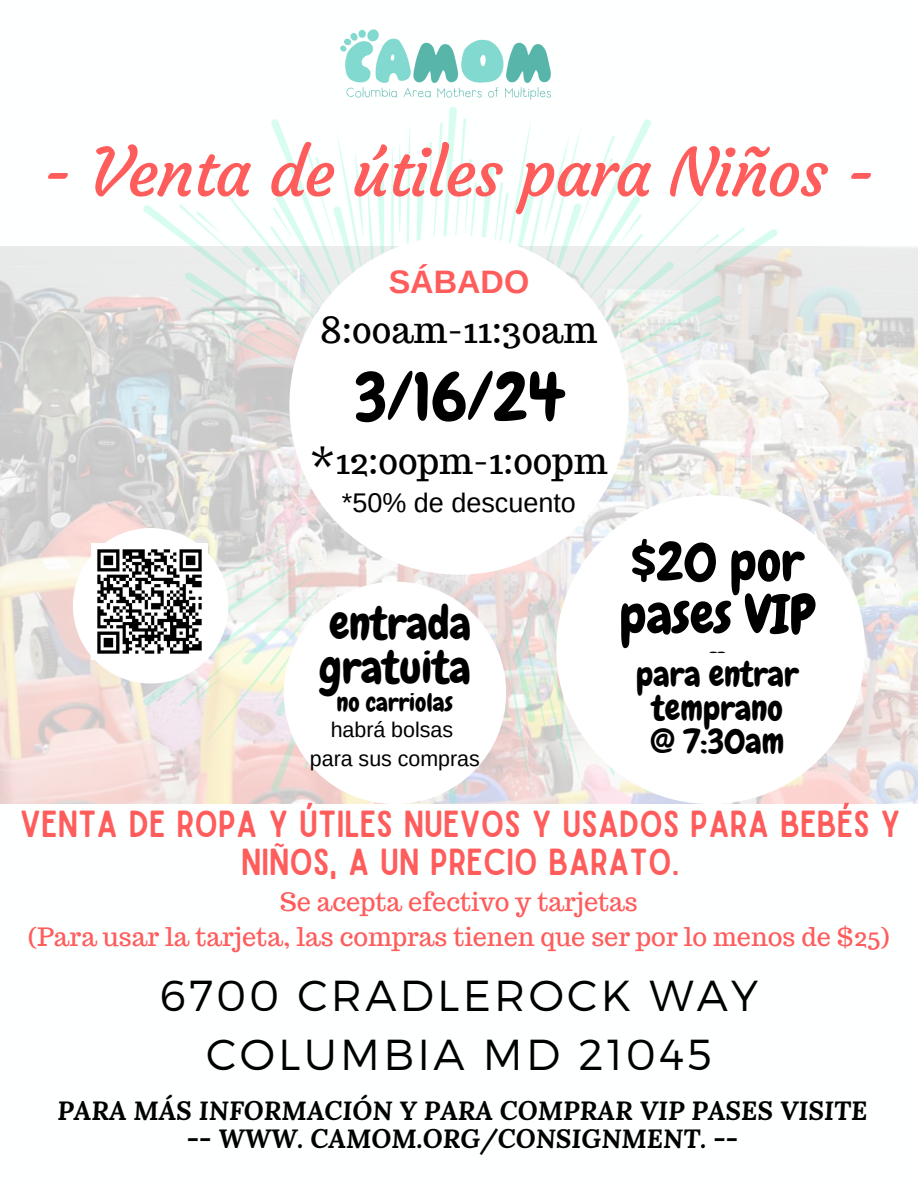
<style>
.page{position:relative;width:918px;height:1188px;background:#fff}
.page>*{position:absolute;margin:0;border:0;box-sizing:border-box;transform-origin:0 0}
.t1{font:67.95px "Chewy";color:#000}
.t2{font:66px "Courgette";letter-spacing:-.02em;color:#ff5c5c}
.t3{font:54px "Chewy";color:#000}
.t4{font:45.3px/43.8px "Chewy";color:#000}
.t5{font:300 43.35px "Montserrat";letter-spacing:.075em;color:#000}
.t6{font:36px/38.2px "Sailors";color:#ff5c5c;text-align:center}
.t7{font:36px "Trocchi";color:#000}
.t8{font:34.5px "Chewy";color:#000}
.t9{font:700 32.4px "Arimo";color:#ff5c5c}
.t10{font:27px "Arimo";color:#000}
.t11{font:italic 700 26.1px "Lora";color:#000}
.t12{font:25.35px "Trocchi";color:#ff5c5c}
.t13{font:25.05px "Chewy";color:#000}
.t14{font:21.45px "Arimo";color:#000}
.t15{font:18px "Chewy";color:#000}
</style>
<div class="page">
<img style="left:0;top:247px;width:918px;height:557px">
<svg style="left:143px;top:542px;width:241px;height:250px"></svg>
<svg style="left:416px;top:528px;width:362px;height:276px;background:#e7e0de"></svg>
<svg style="left:143px;top:119px;width:241px;height:250px"></svg>
<svg style="left:407px;top:125px;width:3px;height:119px"></svg>
<svg style="left:391px;top:143px;width:10px;height:107px"></svg>
<svg style="left:416px;top:109px;width:362px;height:278px"></svg>
<div style="left:289px;top:236px;width:340px;height:339px;background:#fff;border-radius:50%"></div>
<div style="left:556px;top:495px;width:309px;height:309px;background:#fff;border-radius:50%"></div>
<div style="left:284px;top:582px;width:222px;height:222px;background:#fff;border-radius:50%"></div>
<img style="left:340px;top:29px;width:212px;height:80px">
<div style="left:73px;top:528px;width:155px;height:156px;background:#fff;border-radius:50%"></div>
<img style="left:92px;top:544px;width:116px;height:115px">
<p class="t2" style="left:42px;top:132px;width:834px">- Venta de útiles para Niños -</p>
<p class="t9" style="left:389px;top:263px;width:142px">SÁBADO</p>
<p class="t7" style="left:320px;top:307px;width:279px">8:00am-11:30am</p>
<p class="t1" style="left:354px;top:354px;width:211px">3/16/24</p>
<p class="t7" style="left:310px;top:437px;width:299px">*12:00pm-1:00pm</p>
<p class="t10" style="left:342px;top:488px;width:236px">*50% de descuento</p>
<p class="t4" style="left:319px;top:602px;width:154px">entrada gratuita</p>
<p class="t13" style="left:337px;top:687px;width:118px">no carriolas</p>
<p class="t14" style="left:331px;top:718px;width:124px">habrá bolsas</p>
<p class="t14" style="left:310px;top:747px;width:172px">para sus compras</p>
<p class="t3" style="left:631px;top:527px;width:175px">$20 por</p>
<p class="t3" style="left:620px;top:580px;width:197px">pases VIP</p>
<p class="t15" style="left:709px;top:639px;width:18px">--</p>
<p class="t8" style="left:636px;top:652px;width:164px">para entrar</p>
<p class="t8" style="left:652px;top:686px;width:132px">temprano</p>
<p class="t8" style="left:650px;top:720px;width:136px">@ 7:30am</p>
<p class="t6" style="left:20px;top:806px;width:882px">VENTA DE ROPA Y ÚTILES NUEVOS Y USADOS PARA BEBÉS Y<br>NIÑOS, A UN PRECIO BARATO.</p>
<p class="t12" style="left:280px;top:885px;width:359px">Se acepta efectivo y tarjetas</p>
<p class="t12" style="left:28px;top:920px;width:863px">(Para usar la tarjeta, las compras tienen que ser por lo menos de $25)</p>
<p class="t5" style="left:160px;top:967px;width:600px">6700 CRADLEROCK WAY</p>
<p class="t5" style="left:206px;top:1027px;width:507px">COLUMBIA MD 21045</p>
<p class="t11" style="left:57px;top:1093px;width:812px">PARA MÁS INFORMACIÓN Y PARA COMPRAR VIP PASES VISITE</p>
<p class="t11" style="left:187px;top:1121px;width:553px">-- WWW. CAMOM.ORG/CONSIGNMENT. --</p>
</div>
